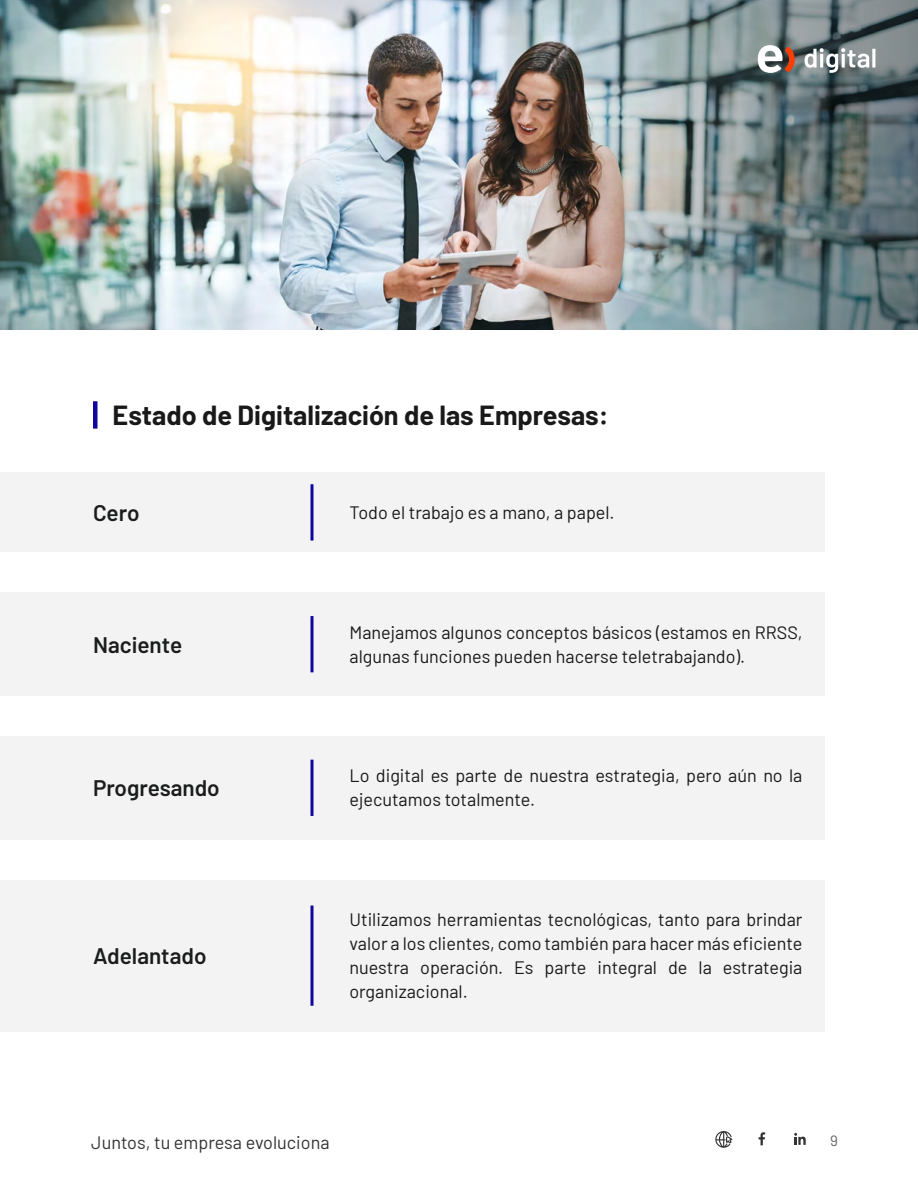
<style>
.page{position:relative;width:918px;height:1188px;background:#fff}
.page>*{position:absolute;margin:0;border:0;box-sizing:border-box;transform-origin:0 0}
.t1{font:700 27px "Barlow";color:#191919}
.t2{font:600 22.5px "Barlow";color:#1b1c1c}
.t3{font:18px/24px "Barlow";color:#191919}
.t4{font:18px "Barlow";color:#333}
.t5{font:15px "Barlow";color:#636363}
</style>
<div class="page">
<img style="left:0;top:0;width:525px;height:330px">
<img style="left:525px;top:0;width:393px;height:330px">
<svg style="left:794px;top:1133px;width:12px;height:12px"></svg>
<svg style="left:715px;top:1131px;width:17px;height:17px"></svg>
<svg style="left:759px;top:1132px;width:6px;height:13px"></svg>
<svg style="left:758px;top:45px;width:37px;height:28px"></svg>
<svg style="left:805px;top:48px;width:64px;height:25px"></svg>
<hr style="left:872px;top:49px;width:3px;height:19px;background:#fff">
<div style="left:93px;top:401px;width:5px;height:28px;background:#10069f"></div>
<div style="left:0;top:472px;width:825px;height:80px;background:#f3f3f3"></div>
<svg style="left:310px;top:484px;width:4px;height:57px"></svg>
<div style="left:0;top:592px;width:825px;height:104px;background:#f3f3f3"></div>
<svg style="left:310px;top:616px;width:4px;height:56px"></svg>
<div style="left:0;top:736px;width:825px;height:104px;background:#f3f3f3"></div>
<svg style="left:310px;top:760px;width:4px;height:56px"></svg>
<div style="left:0;top:880px;width:825px;height:152px;background:#f3f3f3"></div>
<svg style="left:310px;top:905px;width:4px;height:101px"></svg>
<h1 class="t1" style="left:113px;top:395px;width:498px">Estado de Digitalización de las Empresas:</h1>
<p class="t2" style="left:93px;top:496px;width:48px">Cero</p>
<p class="t3" style="left:350px;top:499px;width:267px">Todo el trabajo es a mano, a papel.</p>
<p class="t2" style="left:93px;top:628px;width:91px">Naciente</p>
<p class="t2" style="left:93px;top:772px;width:128px">Progresando</p>
<p class="t2" style="left:93px;top:939px;width:115px">Adelantado</p>
<p class="t3" style="left:350px;top:619px;width:454px">Manejamos algunos conceptos básicos (estamos en RRSS, algunas funciones pueden hacerse teletrabajando).</p>
<p class="t3" style="left:350px;top:762px;width:454px">Lo digital es parte de nuestra estrategia, pero aún no la ejecutamos totalmente.</p>
<p class="t3" style="left:350px;top:906px;width:455px;text-align:justify">Utilizamos herramientas tecnológicas, tanto para brindar valor a los clientes, como también para hacer más eficiente nuestra operación. Es parte integral de la estrategia organizacional.</p>
<p class="t4" style="left:91px;top:1129px;width:240px">Juntos, tu empresa evoluciona</p>
<p class="t5" style="left:830px;top:1130px;width:9px">9</p>
</div>
